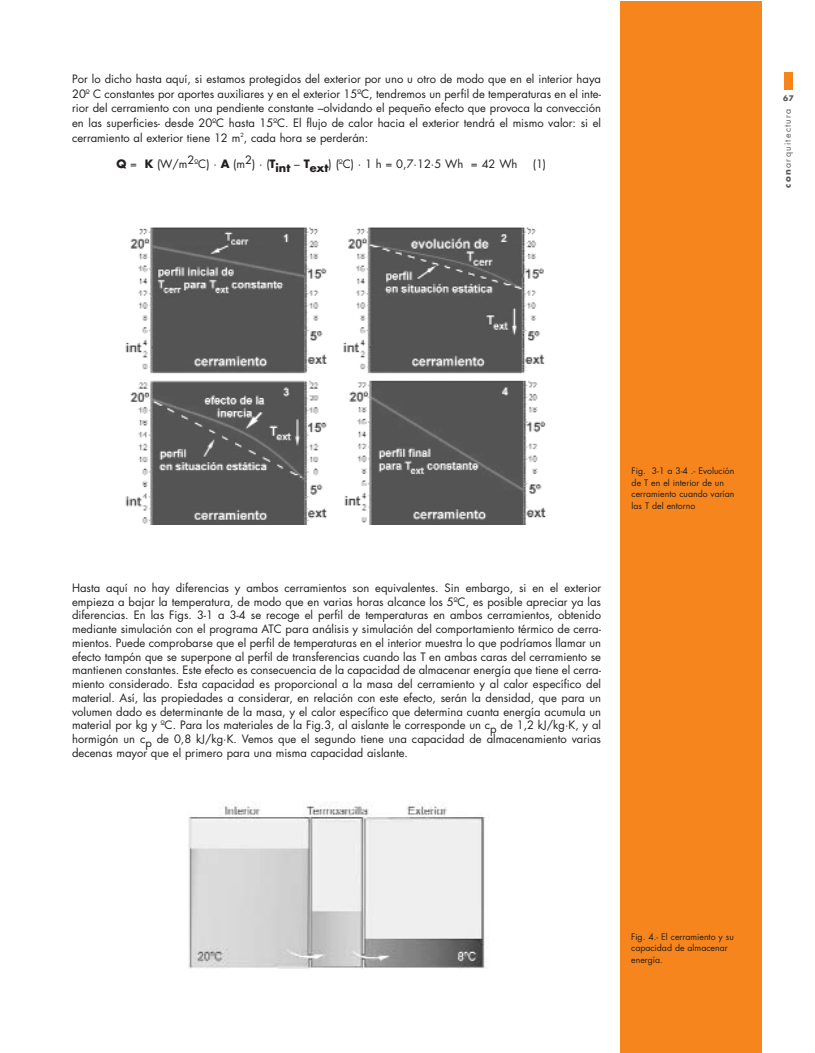
<style>
.page{position:relative;width:815px;height:1053px;background:#fff}
.page>*{position:absolute;margin:0;border:0;box-sizing:border-box;transform-origin:0 0}
.t1{font:11.25px/13.8px "Futura";color:#231f1f;text-align:justify}
.t2{font:8.75px/11.5px "Futura";color:#231f1f}
.t3{font:8.75px "Futura";letter-spacing:.15em;color:#57585b}
.t4{font:700 7.5px "Futura";color:#57585b}
.s1{font-weight:700}
</style>
<div class="page">
<div style="left:784px;top:72px;width:9px;height:18px;background:#f6851e"></div>
<div style="left:620px;top:1px;width:142px;height:1051px;background:#f6851e"></div>
<img style="left:125px;top:227px;width:422px;height:297px">
<img style="left:188px;top:802px;width:297px;height:167px">
<p class="t1" style="left:72px;top:72px;width:531px;line-height:14.8px">Por lo dicho hasta aquí, si estamos protegidos del exterior por uno u otro de modo que en el interior haya 20º C constantes por aportes auxiliares y en el exterior 15ºC, tendremos un perfil de temperaturas en el inte&shy;rior del cerramiento con una pendiente constante –olvidando el pequeño efecto que provoca la convección en las superficies- desde 20ºC hasta 15ºC. El flujo de calor hacia el exterior tendrá el mismo valor: si el cerramiento al exterior tiene 12 m<sup>2</sup>, cada hora se perderán:</p>
<p class="t1" style="left:116px;top:158px;width:403px"><span class="s1">Q</span> = <span class="s1">K</span> (W/m2ºC) · <span class="s1">A</span> (m2) · (<span class="s1">Tint</span> – <span class="s1">Text</span>) (ºC) · 1 h = 0,7·12·5 Wh = 42 Wh</p>
<p class="t1" style="left:533px;top:158px;width:15px">(1)</p>
<p class="t4" style="left:783px;top:95px;width:12px">67</p>
<p class="t3" style="left:784px;top:188px;width:81px;rotate:-90deg"><span class="s1">con</span>arquitectura</p>
<p class="t1" style="left:72px;top:582px;width:531px">Hasta aquí no hay diferencias y ambos cerramientos son equivalentes. Sin embargo, si en el exterior empieza a bajar la temperatura, de modo que en varias horas alcance los 5ºC, es posible apreciar ya las diferencias. En las Figs. 3-1 a 3-4 se recoge el perfil de temperaturas en ambos cerramientos, obtenido mediante simulación con el programa ATC para análisis y simulación del comportamiento térmico de cerra&shy;mientos. Puede comprobarse que el perfil de temperaturas en el interior muestra lo que podríamos llamar un efecto tampón que se superpone al perfil de transferencias cuando las T en ambas caras del cerramiento se mantienen constantes. Este efecto es consecuencia de la capacidad de almacenar energía que tiene el cerra&shy;miento considerado. Esta capacidad es proporcional a la masa del cerramiento y al calor específico del material. Así, las propiedades a considerar, en relación con este efecto, serán la densidad, que para un volumen dado es determinante de la masa, y el calor específico que determina cuanta energía acumula un material por kg y ºC. Para los materiales de la Fig.3, al aislante le corresponde un cp de 1,2 kJ/kg·K, y al hormigón un cp de 0,8 kJ/kg·K. Vemos que el segundo tiene una capacidad de almacenamiento varias decenas mayor que el primero para una misma capacidad aislante.</p>
<p class="t2" style="left:632px;top:466px;width:104px">Fig. 3-1 a 3-4 .- Evolución de T en el interior de un cerramiento cuando varían las T del entorno</p>
<p class="t2" style="left:631px;top:931px;width:104px">Fig. 4.- El cerramiento y su capacidad de almacenar energía.</p>
</div>
